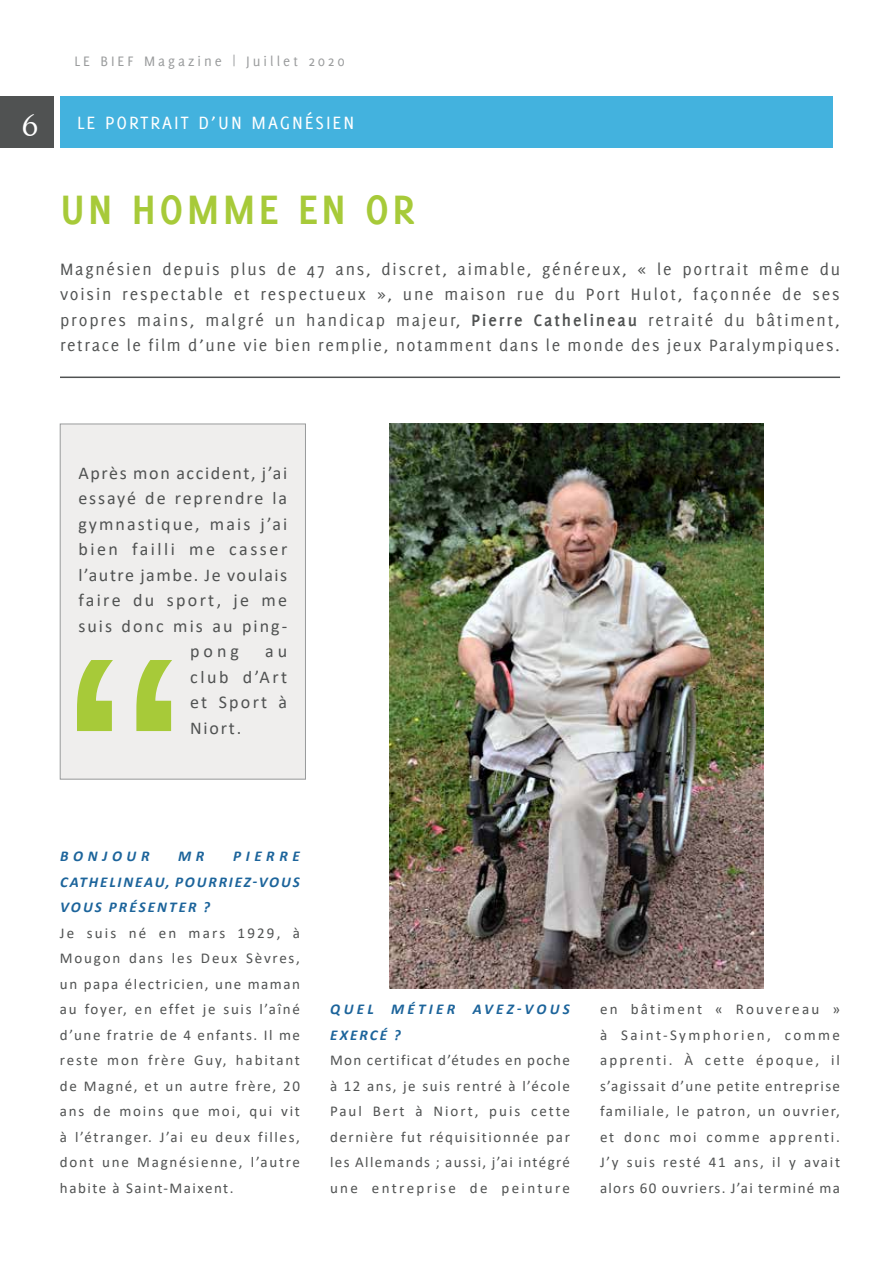
<style>
.page{position:relative;width:893px;height:1263px;background:#fff}
.page>*{position:absolute;margin:0;border:0;box-sizing:border-box;transform-origin:0 0}
.t1{font:700 45px "Delicious";letter-spacing:.06em;color:#a7ca39}
.t2{font:30px "November Medium Normal";color:#fff}
.t3{font:19.5px "Delicious";letter-spacing:.1em;color:#fff}
.t4{font:18px/25.5px "Delicious";letter-spacing:.09em;color:#505252;text-align:justify}
.t5{font:18px/25.5px "Calibri";letter-spacing:.115em;color:#505252;text-align:justify}
.t6{font:18px "Calibri";letter-spacing:.085em;color:#505252}
.t7{font:18px "Calibri";letter-spacing:.09em;color:#505252}
.t8{font:18px "Calibri";letter-spacing:.14em;color:#505252}
.t9{font:15px/25.5px "Calibri";letter-spacing:.105em;color:#505252;text-align:justify}
.t10{font:italic 700 15px/25.5px "Calibri";letter-spacing:.14em;color:#1c649b;text-align:justify}
.t11{font:italic 700 15px/25.5px "Calibri";letter-spacing:.22em;color:#1c649b}
.t12{font:15px "Delicious";letter-spacing:.2em;color:#999b9c}
.t13{font:italic 700 15px "Calibri";letter-spacing:.31em;color:#1c649b}
.s1{font-weight:700}
</style>
<div class="page">
<hr style="left:60px;top:377px;width:780px;height:1px;background:#505252">
<div style="left:60px;top:424px;width:245px;height:355px;background:#efeeed"></div>
<div style="left:60px;top:424px;width:246px;height:355px;border:1px solid #999b9c"></div>
<svg style="left:77px;top:660px;width:95px;height:71px"></svg>
<img style="left:390px;top:424px;width:374px;height:565px">
<div style="left:0;top:96px;width:53px;height:51px;background:#505252"></div>
<div style="left:60px;top:96px;width:773px;height:51px;background:#43b2de"></div>
<p class="t12" style="left:74px;top:53px;width:271px">LE BIEF Magazine | Juillet 2020</p>
<h2 class="t2" style="left:22px;top:109px;width:17px">6</h2>
<h3 class="t3" style="left:77px;top:112px;width:279px">LE PORTRAIT D’UN MAGNÉSIEN</h3>
<h1 class="t1" style="left:60px;top:183px;width:356px">UN HOMME EN OR</h1>
<p class="t4" style="left:60px;top:256px;width:781px">Magnésien depuis plus de 47 ans, discret, aimable, généreux, « le portrait même du voisin respectable et respectueux », une maison rue du Port Hulot, façonnée de ses propres mains, malgré un handicap majeur, <span class="s1">Pierre Cathelineau</span> retraité du bâtiment, retrace le film d’une vie bien remplie, notamment dans le monde des jeux Paralympiques.</p>
<p class="t7" style="left:78px;top:460px;width:210px">Après mon accident, j’ai</p>
<p class="t5" style="left:78px;top:485px;width:210px">essayé de reprendre la</p>
<p class="t5" style="left:78px;top:510px;width:210px">gymnastique, mais j’ai</p>
<p class="t8" style="left:78px;top:537px;width:210px">bien failli me casser</p>
<p class="t6" style="left:78px;top:562px;width:210px">l’autre jambe. Je voulais</p>
<p class="t5" style="left:78px;top:587px;width:210px">faire du sport, je me</p>
<p class="t5" style="left:78px;top:612px;width:210px">suis donc mis au ping-</p>
<p class="t5" style="left:190px;top:638px;width:50px">pong</p>
<p class="t5" style="left:190px;top:638px;width:99px;text-indent:75px">au club d’Art et Sport à Niort.</p>
<p class="t13" style="left:60px;top:845px;width:91px">BONJOUR</p>
<p class="t10" style="left:178px;top:843px;width:28px">M R</p>
<p class="t10" style="left:60px;top:843px;width:241px;text-indent:173px">PIERRE CATHELINEAU, POURRIEZ-VOUS VOUS PRÉSENTER ?</p>
<p class="t9" style="left:60px;top:919px;width:242px">Je suis né en mars 1929, à Mougon dans les Deux Sèvres, un papa électricien, une maman au foyer, en effet je suis l’aîné d’une fratrie de 4 enfants. Il me reste mon frère Guy, habitant de Magné, et un autre frère, 20 ans de moins que moi, qui vit à l’étranger. J’ai eu deux filles, dont une Magnésienne, l’autre habite à Saint-Maixent.</p>
<p class="t11" style="left:330px;top:996px;width:241px">QUEL MÉTIER AVEZ-VOUS<br>EXERCÉ ?</p>
<p class="t9" style="left:330px;top:1047px;width:242px">Mon certificat d’études en poche à 12 ans, je suis rentré à l’école Paul Bert à Niort, puis cette dernière fut réquisitionnée par les Allemands ; aussi, j’ai intégré une entreprise de peinture</p>
<p class="t9" style="left:600px;top:996px;width:242px">en bâtiment « Rouvereau » à Saint‑Symphorien, comme apprenti. À cette époque, il s’agissait d’une petite entreprise familiale, le patron, un ouvrier, et donc moi comme apprenti.<br>J’y suis resté 41 ans, il y avait alors 60 ouvriers. J’ai terminé ma</p>
</div>
